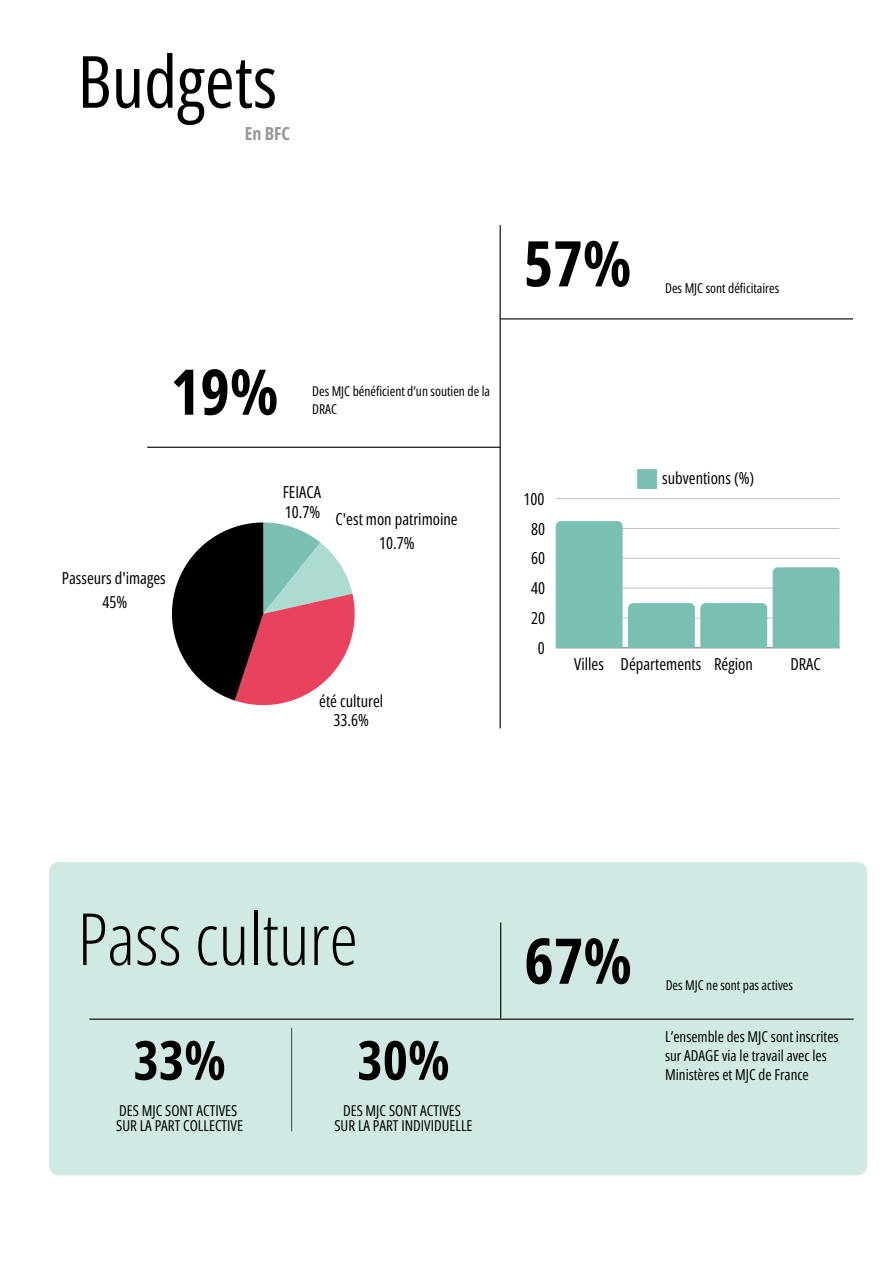
<style>
.page{position:relative;width:894px;height:1264px;background:#fff}
.page>*{position:absolute;margin:0;border:0;box-sizing:border-box;transform-origin:0 0}
.t1{font:300 72px "Open Sans Condensed";color:#000}
.t2{font:72px "Open Sans Condensed";color:#000}
.t3{font:700 63px "Open Sans Condensed";color:#000}
.t4{font:700 54px "Open Sans Condensed";color:#000}
.t5{font:700 18px "Open Sans Condensed";color:#989898}
.t6{font:16.5px/24px "Open Sans Condensed";color:#000;text-align:center}
.t7{font:15px/14.7px "Open Sans Condensed";color:#000}
.t8{font:13.5px/18px "Open Sans Condensed";color:#000}
</style>
<div class="page">
<svg style="left:637px;top:469px;width:19px;height:20px"></svg>
<hr style="left:555px;top:647px;width:284px;height:1px;background:#000;opacity:.6">
<hr style="left:555px;top:617px;width:284px;height:1px;background:#000;opacity:.25">
<hr style="left:555px;top:588px;width:284px;height:1px;background:#d4d4d4">
<hr style="left:555px;top:558px;width:284px;height:1px;background:#c9c9c9">
<hr style="left:555px;top:528px;width:284px;height:1px;background:#c2c2c2">
<hr style="left:555px;top:498px;width:284px;height:1px;background:#cdcdcd">
<div style="left:555px;top:521px;width:67px;height:127px;background:#79c0b3"></div>
<div style="left:628px;top:603px;width:66px;height:45px;background:#79c0b3"></div>
<svg style="left:700px;top:567px;width:139px;height:81px"></svg>
<hr style="left:499px;top:225px;width:1px;height:503px;background:#000">
<hr style="left:500px;top:318px;width:352px;height:1px;background:#000">
<hr style="left:147px;top:446px;width:353px;height:2px;background:#000">
<svg style="left:172px;top:522px;width:182px;height:183px"></svg>
<div style="left:49px;top:861px;width:817px;height:314px;background:#d0e9e4;border-radius:10px"></div>
<hr style="left:500px;top:922px;width:1px;height:96px;background:#000">
<hr style="left:89px;top:1018px;width:764px;height:1px;background:#000">
<hr style="left:291px;top:1027px;width:1px;height:104px;background:#545454">
<h1 class="t2" style="left:78px;top:31px;width:201px">Budgets</h1>
<h1 class="t5" style="left:245px;top:121px;width:47px">En BFC</h1>
<p class="t3" style="left:171px;top:347px;width:109px">19%</p>
<h2 class="t8" style="left:312px;top:382px;width:179px">Des MJC bénéficient d’un soutien de la<br>DRAC</h2>
<p class="t6" style="left:62px;top:566px;width:105px">Passeurs d'images<br>45%</p>
<p class="t6" style="left:283px;top:478px;width:176px;line-height:26.4px;text-align:left">FEIACA<br>10.7% C'est mon patrimoine</p>
<p class="t6" style="left:379px;top:530px;width:37px">10.7%</p>
<p class="t6" style="left:319px;top:690px;width:66px;line-height:19.8px">été culturel<br>33.6%</p>
<h4 class="t3" style="left:523px;top:219px;width:109px">57%</h4>
<h2 class="t8" style="left:665px;top:278px;width:116px">Des MJC sont déficitaires</h2>
<p class="t6" style="left:523px;top:486px;width:23px">100</p>
<p class="t6" style="left:531px;top:516px;width:16px">80</p>
<p class="t6" style="left:531px;top:546px;width:16px">60</p>
<p class="t6" style="left:531px;top:576px;width:16px">40</p>
<p class="t6" style="left:531px;top:605px;width:16px">20</p>
<p class="t6" style="left:538px;top:635px;width:9px">0</p>
<p class="t6" style="left:662px;top:465px;width:93px">subventions (%)</p>
<p class="t6" style="left:574px;top:651px;width:180px">Villes Départements Région</p>
<p class="t6" style="left:790px;top:651px;width:32px">DRAC</p>
<p class="t1" style="left:78px;top:888px;width:281px">Pass culture</p>
<h3 class="t4" style="left:133px;top:1022px;width:94px">33%</h3>
<h5 class="t7" style="left:116px;top:1102px;width:128px">DES MJC SONT ACTIVES<br>SUR LA PART COLLECTIVE</h5>
<h3 class="t4" style="left:357px;top:1022px;width:94px">30%</h3>
<h5 class="t7" style="left:334px;top:1102px;width:139px;text-align:center">DES MJC SONT ACTIVES<br>SUR LA PART INDIVIDUELLE</h5>
<h2 class="t3" style="left:524px;top:916px;width:109px">67%</h2>
<p class="t8" style="left:665px;top:975px;width:129px">Des MJC ne sont pas actives</p>
<p class="t7" style="left:665px;top:1026px;width:175px;line-height:19.2px">L’ensemble des MJC sont inscrites sur ADAGE via le travail avec les<br>Ministères et MJC de France</p>
</div>
